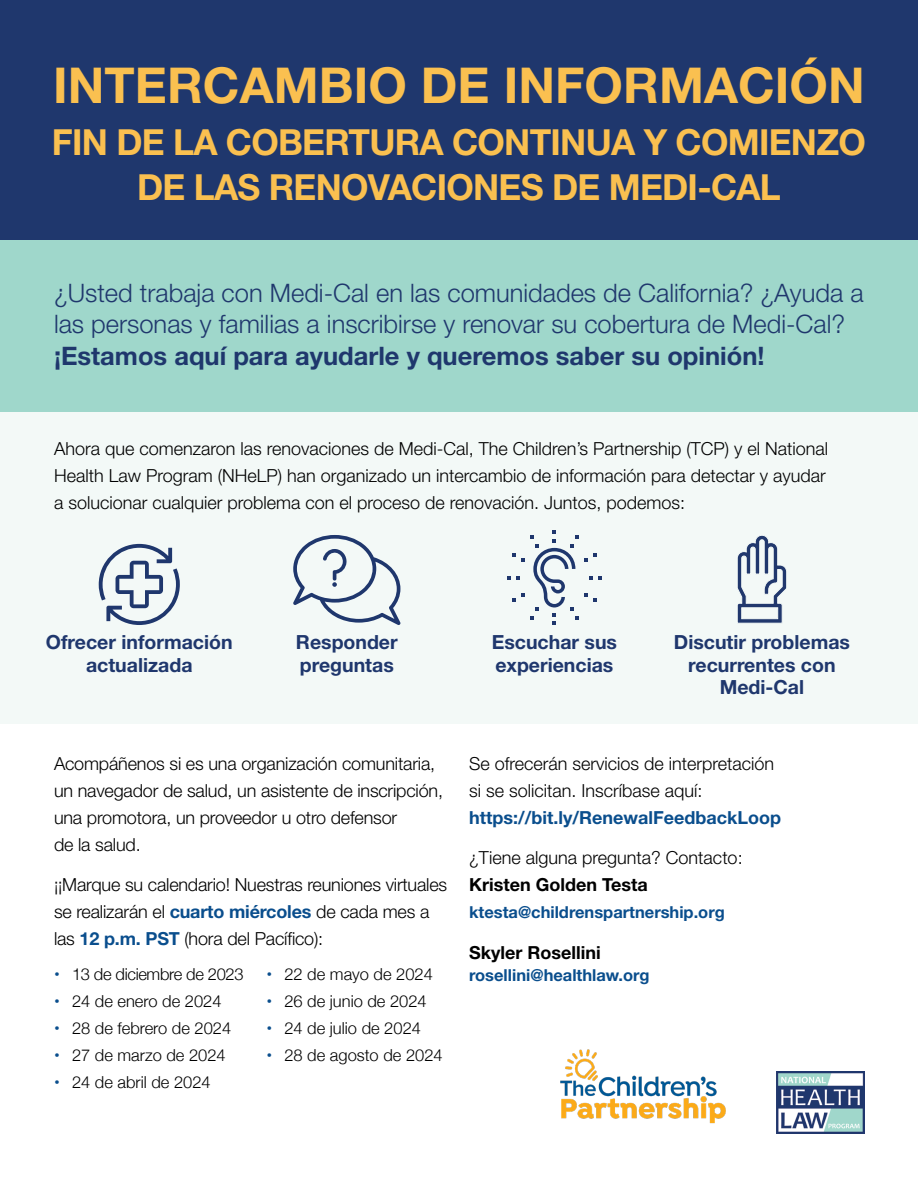
<style>
.page{position:relative;width:918px;height:1188px;background:#fff}
.page>*{position:absolute;margin:0;border:0;box-sizing:border-box;transform-origin:0 0}
.t1{font:700 49.5px "Helvetica Neue LT Std";color:#fac050}
.t2{font:700 36px/45px "Helvetica Neue LT Std";letter-spacing:-.02em;color:#fac050;text-align:center}
.t3{font:300 25.5px/31.5px "Helvetica Neue LT Std";color:#1f376d}
.t4{font:700 25.5px "Helvetica Neue LT Std";color:#1f376d}
.t5{font:700 19.5px/22.5px "Helvetica Neue LT Std";color:#1f376d;text-align:center}
.t6{font:300 18px/27px "Helvetica Neue LT Std";color:#000}
.t7{font:700 18px "Helvetica Neue LT Std";color:#0a4e8d}
.t8{font:700 18px "Helvetica Neue LT Std";color:#000}
.t9{font:300 16.5px "Helvetica Neue";color:#000}
.t10{font:700 16.5px "Helvetica Neue LT Std";color:#0a4e8d}
.t11{font:300 16.5px "Helvetica Neue";letter-spacing:-.02em;color:#000}
.s1{font-weight:700;color:#0a4e8d}
</style>
<div class="page">
<div style="left:0;top:412px;width:918px;height:312px;background:#f3f9f7"></div>
<div style="left:0;top:240px;width:918px;height:171px;background:#9fd7cb"></div>
<div style="left:0;top:0;width:918px;height:240px;background:#1f376d"></div>
<img style="left:777px;top:1072px;width:87px;height:62px">
<img style="left:560px;top:1049px;width:166px;height:75px">
<svg style="left:99px;top:544px;width:81px;height:81px"></svg>
<svg style="left:507px;top:530px;width:95px;height:95px"></svg>
<svg style="left:293px;top:535px;width:107px;height:90px"></svg>
<svg style="left:737px;top:535px;width:50px;height:88px"></svg>
<h1 class="t1" style="left:53px;top:55px;width:813px">INTERCAMBIO DE INFORMACIÓN</h1>
<h2 class="t2" style="left:52px;top:119px;width:816px">FIN DE LA COBERTURA CONTINUA Y COMIENZO<br>DE LAS RENOVACIONES DE MEDI-CAL</h2>
<h3 class="t3" style="left:54px;top:276px;width:811px">¿Usted trabaja con Medi-Cal en las comunidades de California? ¿Ayuda a las personas y familias a inscribirse y renovar su cobertura de Medi-Cal?</h3>
<h3 class="t4" style="left:54px;top:340px;width:712px">¡Estamos aquí para ayudarle y queremos saber su opinión!</h3>
<p class="t6" style="left:54px;top:435px;width:776px">Ahora que comenzaron las renovaciones de Medi-Cal, The Children’s Partnership (TCP) y el National<br>Health Law Program (NHeLP) han organizado un intercambio de información para detectar y ayudar a solucionar cualquier problema con el proceso de renovación. Juntos, podemos:</p>
<p class="t5" style="left:46px;top:631px;width:188px">Ofrecer información actualizada</p>
<p class="t5" style="left:296px;top:631px;width:103px;text-align:left">Responder preguntas</p>
<p class="t5" style="left:492px;top:631px;width:127px;text-align:left">Escuchar sus experiencias</p>
<p class="t5" style="left:674px;top:631px;width:178px">Discutir problemas recurrentes con<br>Medi-Cal</p>
<p class="t6" style="left:54px;top:749px;width:391px">Acompáñenos si es una organización comunitaria, un navegador de salud, un asistente de inscripción, una promotora, un proveedor u otro defensor<br>de la salud.</p>
<p class="t6" style="left:54px;top:871px;width:395px">¡¡Marque su calendario! Nuestras reuniones virtuales se realizarán el <span class="s1">cuarto miércoles</span> de cada mes a las <span class="s1">12 p.m. PST</span> (hora del Pacífico):</p>
<p class="t6" style="left:469px;top:749px;width:307px">Se ofrecerán servicios de interpretación si se solicitan. Inscríbase aquí:</p>
<p class="t7" style="left:469px;top:806px;width:313px">https://bit.ly/RenewalFeedbackLoop</p>
<p class="t6" style="left:469px;top:844px;width:275px">¿Tiene alguna pregunta? Contacto:</p>
<p class="t8" style="left:469px;top:874px;width:180px">Kristen Golden Testa</p>
<p class="t10" style="left:469px;top:902px;width:257px">ktesta@childrenspartnership.org</p>
<p class="t8" style="left:469px;top:941px;width:133px">Skyler Rosellini</p>
<p class="t9" style="left:266px;top:961px;width:168px"><span class="s1">•</span> 22 de mayo de 2024</p>
<p class="t9" style="left:266px;top:988px;width:162px"><span class="s1">•</span> 26 de junio de 2024</p>
<p class="t9" style="left:266px;top:1015px;width:156px"><span class="s1">•</span> 24 de julio de 2024</p>
<p class="t9" style="left:266px;top:1042px;width:178px"><span class="s1">•</span> 28 de agosto de 2024</p>
<p class="t11" style="left:54px;top:961px;width:191px"><span class="s1">•</span> 13 de diciembre de 2023</p>
<p class="t10" style="left:469px;top:965px;width:182px">rosellini@healthlaw.org</p>
<p class="t9" style="left:54px;top:988px;width:169px"><span class="s1">•</span> 24 de enero de 2024</p>
<p class="t9" style="left:54px;top:1015px;width:179px"><span class="s1">•</span> 28 de febrero de 2024</p>
<p class="t9" style="left:54px;top:1042px;width:173px"><span class="s1">•</span> 27 de marzo de 2024</p>
<p class="t9" style="left:54px;top:1069px;width:158px"><span class="s1">•</span> 24 de abril de 2024</p>
</div>
